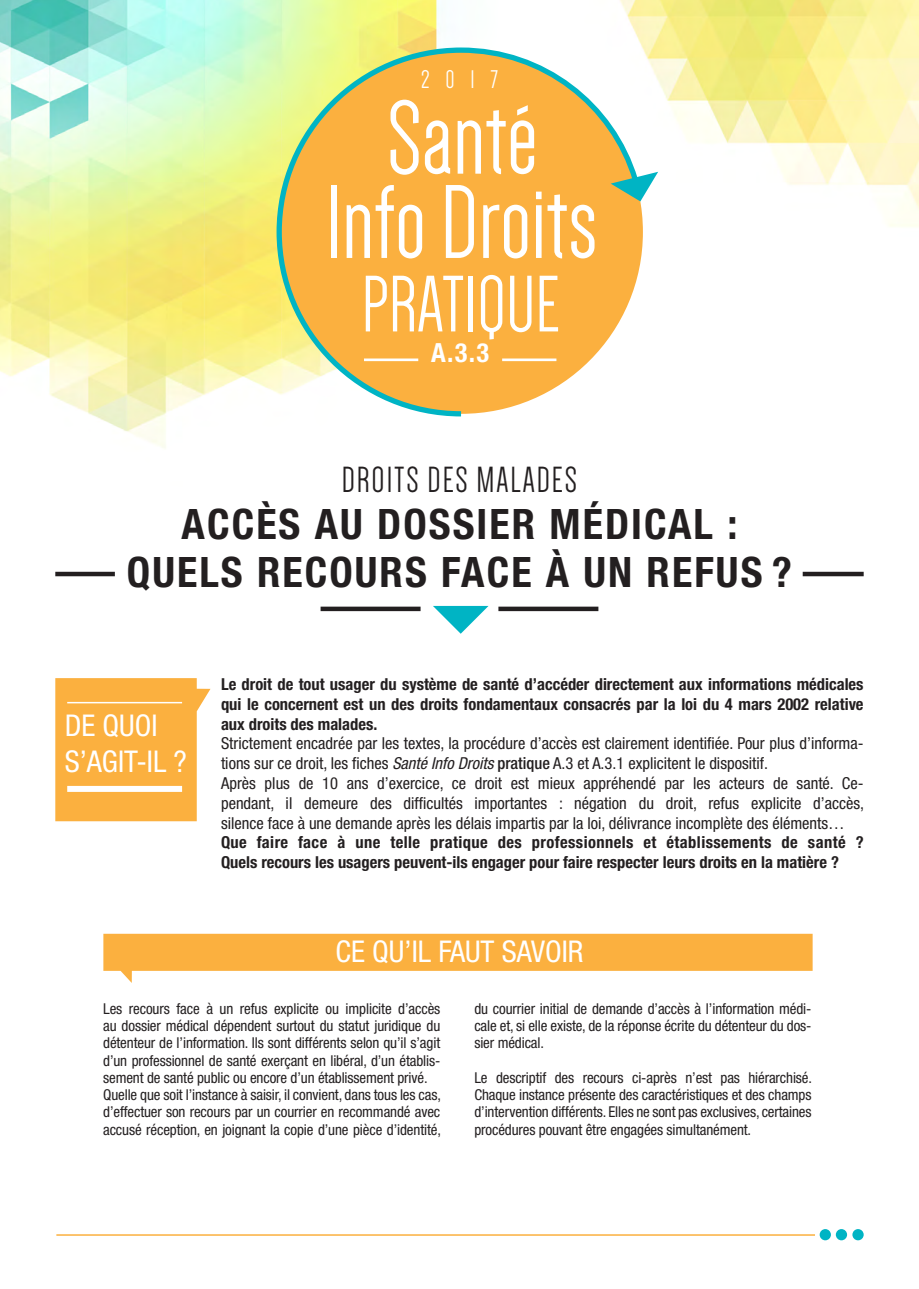
<style>
.page{position:relative;width:919px;height:1289px;background:#fff}
.page>*{position:absolute;margin:0;border:0;box-sizing:border-box;transform-origin:0 0}
.t1{font:108px "Dense";color:#fff}
.t2{font:82.5px "Dense";color:#fff}
.t3{font:700 condensed 42px/48px "Helvetica Neue LT Std";letter-spacing:.05em;color:#231f20;text-align:center}
.t4{font:37.5px "Dense";letter-spacing:.05em;color:#231f20}
.t5{font:condensed 30px/36px "Helvetica Neue LT Std";color:#fff}
.t6{font:700 condensed 26.4px "Helvetica Neue LT Std";color:#fff}
.t7{font:26.4px "Dense";color:#fff}
.t8{font:condensed 16.5px/19.8px "Helvetica Neue LT Std";color:#231f20}
.t9{font:700 condensed 16.5px/19.8px "Helvetica Neue LT Std";color:#231f20;text-align:justify}
.t10{font:condensed 15px/17.2px "Helvetica Neue LT Std";letter-spacing:-.01em;color:#231f20;text-align:justify}
.s1{font-style:italic}
.s2{font-weight:500}
</style>
<div class="page">
<img style="left:0;top:0;width:918px;height:1241px">
<svg style="left:852px;top:1228px;width:11px;height:12px"></svg>
<svg style="left:835px;top:1228px;width:12px;height:12px"></svg>
<svg style="left:819px;top:1228px;width:11px;height:12px"></svg>
<hr style="left:56px;top:1234px;width:759px;height:1px;background:#fbb03f">
<svg style="left:55px;top:678px;width:155px;height:143px;background:#fbb54d"></svg>
<hr style="left:67px;top:702px;width:115px;height:1px;background:#fff">
<div style="left:67px;top:786px;width:115px;height:6px;background:#fff"></div>
<svg style="left:433px;top:606px;width:55px;height:27px"></svg>
<div style="left:320px;top:606px;width:100px;height:5px;background:#231f20"></div>
<div style="left:498px;top:606px;width:100px;height:5px;background:#231f20"></div>
<svg style="left:103px;top:933px;width:709px;height:49px"></svg>
<svg style="left:274px;top:45px;width:367px;height:374px;background:#f3c165"></svg>
<svg style="left:610px;top:172px;width:48px;height:29px"></svg>
<hr style="left:364px;top:358px;width:54px;height:3px;background:#fff">
<hr style="left:502px;top:358px;width:54px;height:3px;background:#fff">
<div style="left:55px;top:571px;width:60px;height:5px;background:#231f20"></div>
<div style="left:802px;top:571px;width:61px;height:5px;background:#231f20"></div>
<h3 class="t7" style="left:421px;top:66px;width:79px">2017</h3>
<h1 class="t1" style="left:387px;top:85px;width:152px">Santé</h1>
<h1 class="t1" style="left:325px;top:169px;width:273px">Info Droits</h1>
<h2 class="t2" style="left:361px;top:264px;width:200px">PRATIQUE</h2>
<h3 class="t6" style="left:431px;top:337px;width:59px">A.3.3</h3>
<h3 class="t4" style="left:342px;top:461px;width:234px">DROITs DES MALADES</h3>
<h3 class="t3" style="left:127px;top:499px;width:666px">Accès au dossier médical : quels recours face à un refus ?</h3>
<h3 class="t5" style="left:65px;top:707px;width:124px">DE QUOI<br>S’AGIT-IL ?</h3>
<p class="t9" style="left:221px;top:674px;width:644px">Le droit de tout usager du système de santé d’accéder directement aux informations médicales qui le concernent est un des droits fondamentaux consacrés par la loi du 4 mars 2002 relative aux droits des malades.</p>
<p class="t8" style="left:221px;top:733px;width:644px">Strictement encadrée par les textes, la procédure d’accès est clairement identifiée. Pour plus d’informa&shy;tions sur ce droit, les fiches <span class="s1">Santé Info Droits</span> <span class="s2">pratique</span> A.3 et A.3.1 explicitent le dispositif.<br>Après plus de 10 ans d’exercice, ce droit est mieux appréhendé par les acteurs de santé. Ce&shy;pendant, il demeure des difficultés importantes : négation du droit, refus explicite d’accès, silence face à une demande après les délais impartis par la loi, délivrance incomplète des éléments…</p>
<p class="t9" style="left:221px;top:832px;width:644px">Que faire face à une telle pratique des professionnels et établissements de santé ?<br>Quels recours les usagers peuvent-ils engager pour faire respecter leurs droits en la matière ?</p>
<h3 class="t5" style="left:335px;top:933px;width:249px">CE QU’IL FAUT SAVOIR</h3>
<p class="t10" style="left:103px;top:999px;width:339px;text-align:left">Les recours face à un refus explicite ou implicite d’accès au dossier médical dépendent surtout du statut juridique du détenteur de l’information. Ils sont différents selon qu’il s’agit d’un professionnel de santé exerçant en libéral, d’un établis&shy;sement de santé public ou encore d’un établissement privé.<br>Quelle que soit l’instance à saisir, il convient, dans tous les cas, d’effectuer son recours par un courrier en recommandé avec accusé réception, en joignant la copie d’une pièce d’identité,</p>
<p class="t10" style="left:474px;top:999px;width:338px">du courrier initial de demande d’accès à l’information médi&shy;cale et, si elle existe, de la réponse écrite du détenteur du dos&shy;sier médical.</p>
<p class="t10" style="left:474px;top:1068px;width:339px">Le descriptif des recours ci-après n’est pas hiérarchisé.<br>Chaque instance présente des caractéristiques et des champs d’intervention différents. Elles ne sont pas exclusives, certaines procédures pouvant être engagées simultanément.</p>
</div>
